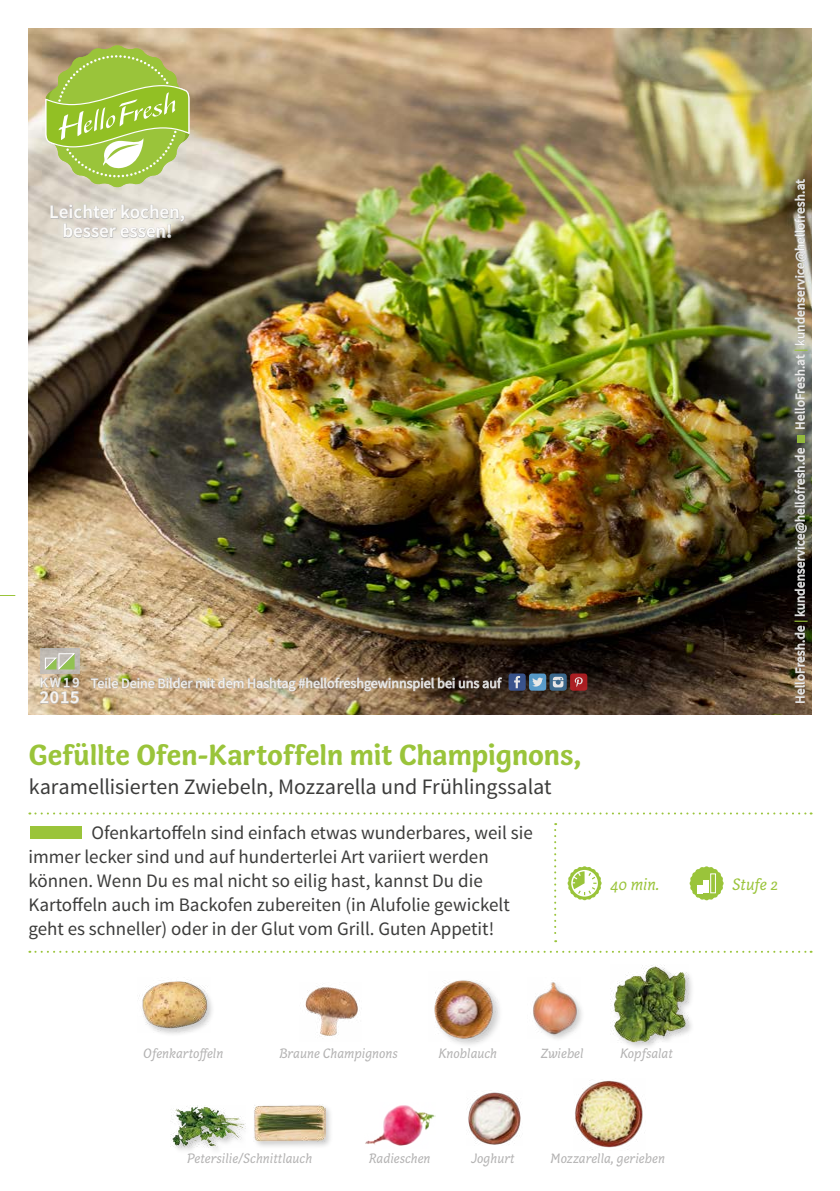
<style>
.page{position:relative;width:840px;height:1191px;background:#fff}
.page>*{position:absolute;margin:0;border:0;box-sizing:border-box;transform-origin:0 0}
.FRONT_Recipe_Title{font:700 30px "Capucine Basic";letter-spacing:-.005em;color:#9ac43a}
.FRONT_Recipe_Subtitl{font:22px "Source Sans Pro";letter-spacing:-.005em;color:#3c3c3b}
.FRONT___BACK_Running{font:19px/24px "Source Sans Pro";color:#3c3c3b}
.t1{font:600 19px/19px "Source Sans Pro";color:#fff;text-align:center}
.t2{font:600 18px "Source Sans Pro";color:#fff}
.FRONT_Icons{font:italic 17px "Capucine Basic";color:#9ac43a}
.FRONT_ingredients{font:italic 14px "Capucine Basic";color:#b3b2b2}
.t3{font:14px "Source Sans Pro";color:#fff}
.t4{font:13px "Source Sans Pro";letter-spacing:.02em;color:#fff}
.s1{font-weight:700;color:#9ac43a}
</style>
<div class="page">
<img style="left:28px;top:28px;width:783px;height:686px">
<div style="left:40px;top:648px;width:39px;height:26px;background:#beb9b2"></div>
<div style="left:171px;top:1106px;width:81px;height:49px;background:#000;opacity:.2"></div>
<img style="left:170px;top:1105px;width:75px;height:42px">
<div style="left:252px;top:1103px;width:81px;height:46px;background:#000;opacity:.2"></div>
<img style="left:253px;top:1104px;width:72px;height:37px">
<div style="left:141px;top:979px;width:75px;height:58px;background:#000;opacity:.2"></div>
<img style="left:139px;top:979px;width:71px;height:53px">
<img style="left:305px;top:984px;width:53px;height:52px">
<svg style="left:29px;top:812px;width:782px;height:2px"></svg>
<svg style="left:554px;top:823px;width:2px;height:119px"></svg>
<svg style="left:29px;top:950px;width:782px;height:2px"></svg>
<svg style="left:39px;top:653px;width:41px;height:51px"></svg>
<svg style="left:50px;top:204px;width:135px;height:48px;background:#c9c4bc"></svg>
<img style="left:90px;top:673px;width:412px;height:24px">
<div style="left:508px;top:673px;width:17px;height:17px;background:#39538b;border-radius:3px"></div>
<svg style="left:514px;top:676px;width:6px;height:12px"></svg>
<svg style="left:549px;top:673px;width:17px;height:17px"></svg>
<svg style="left:552px;top:677px;width:11px;height:10px"></svg>
<div style="left:528px;top:673px;width:18px;height:17px;background:#5799c8;border-radius:3px"></div>
<svg style="left:532px;top:677px;width:11px;height:9px"></svg>
<svg style="left:569px;top:673px;width:18px;height:17px"></svg>
<svg style="left:574px;top:677px;width:8px;height:10px"></svg>
<svg style="left:0;top:595px;width:15px;height:1px"></svg>
<svg style="left:45px;top:45px;width:144px;height:143px;background:#adc662"></svg>
<svg style="left:793px;top:625px;width:12px;height:78px"></svg>
<svg style="left:793px;top:447px;width:13px;height:170px;background:#65645d"></svg>
<div style="left:796px;top:435px;width:7px;height:8px;background:#91b73a"></div>
<svg style="left:793px;top:353px;width:12px;height:76px"></svg>
<svg style="left:793px;top:178px;width:13px;height:167px;background:#9a917e"></svg>
<svg style="left:567px;top:866px;width:34px;height:34px"></svg>
<svg style="left:689px;top:866px;width:34px;height:34px"></svg>
<div style="left:710px;top:873px;width:5px;height:20px;border:1px solid #fff"></div>
<div style="left:30px;top:826px;width:52px;height:12px;background:#9ac43a"></div>
<div style="left:433px;top:978px;width:70px;height:70px;background:#000;opacity:.2"></div>
<img style="left:433px;top:978px;width:66px;height:63px">
<img style="left:533px;top:982px;width:47px;height:56px">
<img style="left:575px;top:1080px;width:68px;height:68px">
<img style="left:468px;top:1092px;width:53px;height:53px">
<img style="left:365px;top:1105px;width:70px;height:41px">
<div style="left:612px;top:965px;width:82px;height:86px;background:#000;opacity:.2"></div>
<img style="left:610px;top:965px;width:78px;height:77px">
<p class="t1" style="left:50px;top:203px;width:137px">Leichter kochen, besser essen!</p>
<p class="t3" style="left:40px;top:674px;width:41px">KW19</p>
<p class="t2" style="left:40px;top:686px;width:41px">2015</p>
<p class="t3" style="left:91px;top:674px;width:411px">Teile Deine Bilder mit dem Hashtag #hellofreshgewinnspiel bei uns auf</p>
<p class="FRONT_Recipe_Title" style="left:29px;top:731px;width:553px">Gefüllte Ofen-Kartoffeln mit Champignons,</p>
<p class="FRONT_Recipe_Subtitl" style="left:29px;top:772px;width:524px">karamellisierten Zwiebeln, Mozzarella und Frühlingssalat</p>
<p class="FRONT___BACK_Running" style="left:28px;top:820px;width:506px;text-indent:63px">Ofenkartoffeln sind einfach etwas wunderbares, weil sie immer lecker sind und auf hunderterlei Art variiert werden können. Wenn Du es mal nicht so eilig hast, kannst Du die Kartoffeln auch im Backofen zubereiten (in Alufolie gewickelt geht es schneller) oder in der Glut vom Grill. Guten Appetit!</p>
<p class="t4" style="left:791px;top:430px;width:252px;rotate:-90deg">HelloFresh.at <span class="s1">|</span> kundenservice@hellofresh.at</p>
<p class="t4" style="left:791px;top:703px;width:257px;rotate:-90deg">HelloFresh.de <span class="s1">|</span> kundenservice@hellofresh.de</p>
<p class="FRONT_Icons" style="left:609px;top:871px;width:51px">40 min.</p>
<p class="FRONT_Icons" style="left:731px;top:871px;width:47px">Stufe 2</p>
<p class="FRONT_ingredients" style="left:143px;top:1042px;width:82px">Ofenkartoffeln</p>
<p class="FRONT_ingredients" style="left:279px;top:1042px;width:120px">Braune Champignons</p>
<p class="FRONT_ingredients" style="left:438px;top:1042px;width:60px">Knoblauch</p>
<p class="FRONT_ingredients" style="left:540px;top:1042px;width:44px">Zwiebel</p>
<p class="FRONT_ingredients" style="left:619px;top:1042px;width:54px">Kopfsalat</p>
<p class="FRONT_ingredients" style="left:187px;top:1148px;width:126px">Petersilie/Schnittlauch</p>
<p class="FRONT_ingredients" style="left:369px;top:1148px;width:63px">Radieschen</p>
<p class="FRONT_ingredients" style="left:471px;top:1148px;width:45px">Joghurt</p>
<p class="FRONT_ingredients" style="left:550px;top:1148px;width:116px">Mozzarella, gerieben</p>
</div>
